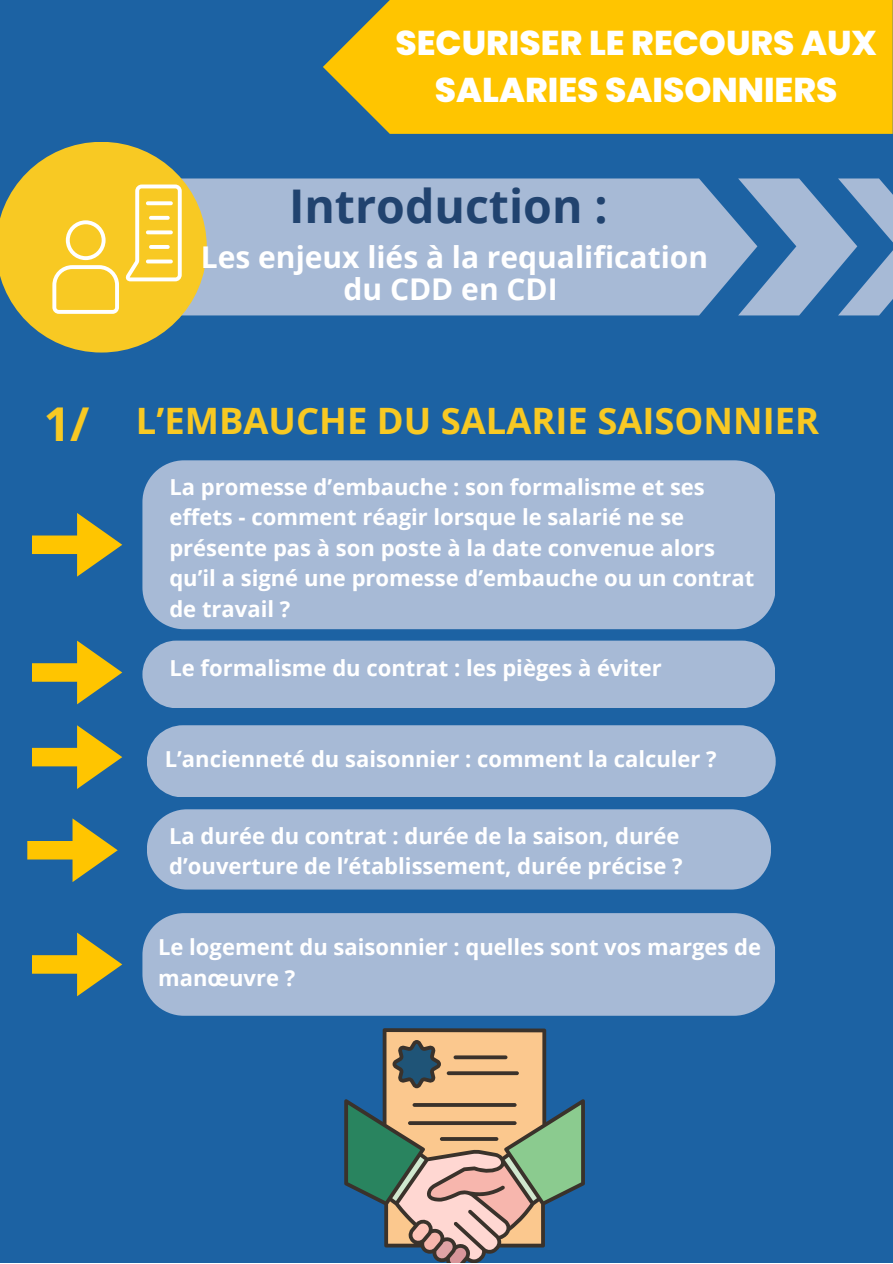
<style>
.page{position:relative;width:893px;height:1264px;background:#fff}
.page>*{position:absolute;margin:0;border:0;box-sizing:border-box;transform-origin:0 0}
.t1{font:700 46.65px "Open Sans";color:#f8c923}
.t2{font:700 46.5px "Open Sans";color:#21436f}
.t3{font:700 36.3px "Open Sans";color:#f8c923}
.t4{font:800 34.35px/47.2px "Poppins";color:#fff;text-align:center}
.t5{font:700 30px/32.4px "Open Sans";color:#fff;text-align:center}
.t6{font:700 22.05px/30.5px "Open Sans";color:#fff}
</style>
<div class="page">
<div style="left:0;top:0;width:892px;height:1262px;background:#1c62a3"></div>
<div style="left:323px;top:0;width:569px;height:134px;background:#ffc500"></div>
<div style="left:207px;top:178px;width:531px;height:137px;background:#a7bad6"></div>
<svg style="left:738px;top:178px;width:154px;height:137px"></svg>
<div style="left:142px;top:460px;width:633px;height:169px;background:#a7bad6"></div>
<div style="left:147px;top:809px;width:623px;height:80px;background:#a7bad6"></div>
<div style="left:142px;top:640px;width:633px;height:68px;background:#a7bad6"></div>
<div style="left:142px;top:913px;width:633px;height:102px;background:#a7bad6"></div>
<div style="left:147px;top:725px;width:628px;height:72px;background:#a7bad6"></div>
<svg style="left:32px;top:513px;width:90px;height:63px"></svg>
<svg style="left:32px;top:640px;width:90px;height:64px"></svg>
<svg style="left:32px;top:725px;width:90px;height:64px"></svg>
<svg style="left:27px;top:818px;width:91px;height:64px"></svg>
<svg style="left:32px;top:932px;width:90px;height:64px"></svg>
<svg style="left:344px;top:1028px;width:241px;height:158px"></svg>
<svg style="left:346px;top:1030px;width:237px;height:232px"></svg>
<svg style="left:0;top:142px;width:207px;height:210px"></svg>
<p class="t4" style="left:395px;top:19px;width:483px">SECURISER LE RECOURS AUX<br>SALARIES SAISONNIERS</p>
<p class="t2" style="left:289px;top:174px;width:320px">Introduction :</p>
<p class="t5" style="left:201px;top:240px;width:508px">Les enjeux liés à la requalification du CDD en CDI</p>
<p class="t1" style="left:44px;top:391px;width:47px">1/</p>
<p class="t3" style="left:136px;top:395px;width:684px">L’EMBAUCHE DU SALARIE SAISONNIER</p>
<p class="t6" style="left:169px;top:471px;width:586px">La promesse d’embauche : son formalisme et ses effets - comment réagir lorsque le salarié ne se présente pas à son poste à la date convenue alors qu’il a signé une promesse d’embauche ou un contrat de travail ?</p>
<p class="t6" style="left:169px;top:651px;width:494px">Le formalisme du contrat : les pièges à éviter</p>
<p class="t6" style="left:165px;top:743px;width:553px">L’ancienneté du saisonnier : comment la calculer ?</p>
<p class="t6" style="left:169px;top:820px;width:515px">La durée du contrat : durée de la saison, durée d’ouverture de l’établissement, durée précise ?</p>
<p class="t6" style="left:158px;top:931px;width:604px">Le logement du saisonnier : quelles sont vos marges de manœuvre ?</p>
</div>
